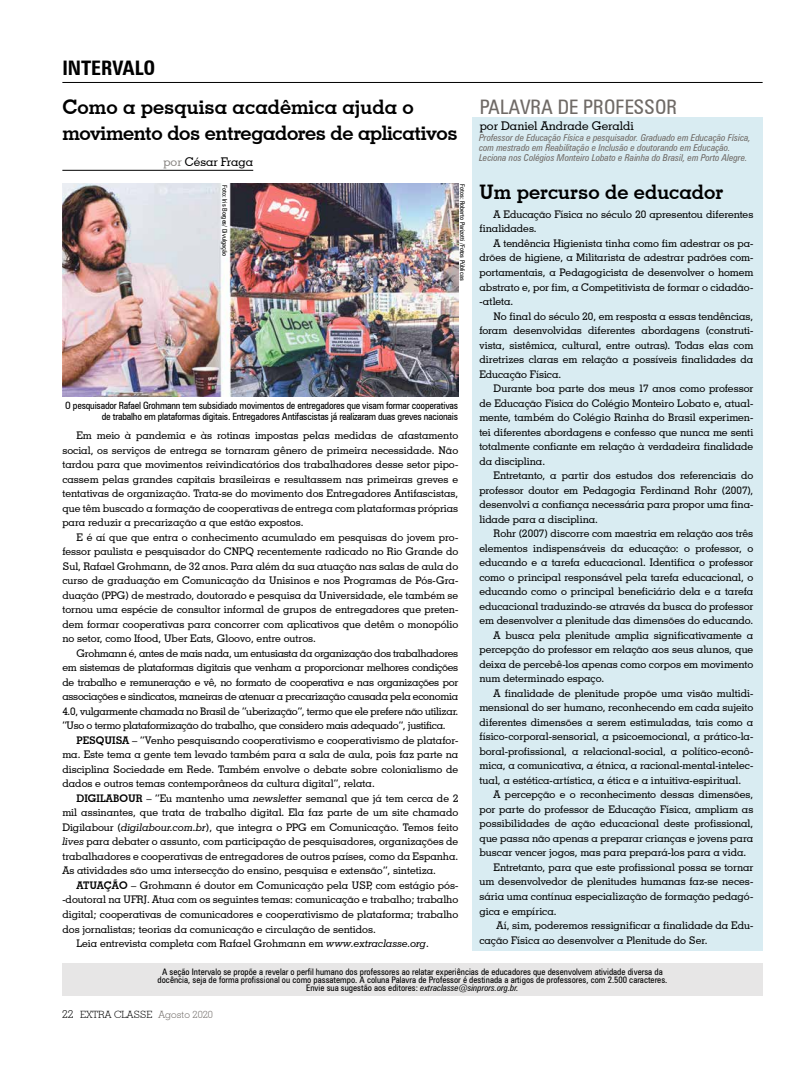
<style>
.page{position:relative;width:791px;height:1078px;background:#fff}
.page>*{position:absolute;margin:0;border:0;box-sizing:border-box;transform-origin:0 0}
.t1{font:700 20px "Geometric Slab 703 BT";color:#000}
.t2{font:condensed 20px "Zurich BT";color:#6f6a66}
.t3{font:700 condensed 20px "Zurich BT";color:#000}
.t4{font:500 12px "Geometric Slab 703 BT";color:#000}
.t5{font:300 11px "Geometric Slab 703 BT";color:#000}
.t6{font:500 10.5px/14.5px "Geometric Slab 703 BT";color:#000;text-align:justify}
.t7{font:condensed 10px/11px "Zurich BT";letter-spacing:-.02em;color:#000;text-align:right}
.t8{font:300 10px "Geometric Slab 703 BT";color:#000}
.t9{font:italic condensed 9.5px/10px "Zurich BT";color:#6f6a66}
.t10{font:condensed 9px/8px "Zurich BT";color:#000;text-align:center}
.t11{font:condensed 6.5px "Zurich BT";color:#000}
.s1{font-family:"Geometric Slab 703 BT";font-weight:700;font-style:normal;font-stretch:normal;font-size:20px;color:#000}
.s2{color:#8c8986}
.s3{font-weight:700}
.s4{font-style:italic}
.s5{color:#6f6a66}
</style>
<div class="page">
<div style="left:62px;top:962px;width:701px;height:33px;background:#e7e6e6"></div>
<hr style="left:62px;top:82px;width:701px;height:1px;background:#000">
<div style="left:472px;top:118px;width:291px;height:832px;background:#d9ecf2"></div>
<hr style="left:62px;top:170px;width:191px;height:1px;background:#000">
<img style="left:62px;top:183px;width:396px;height:213px">
<h1 class="t3" style="left:62px;top:56px;width:95px">INTERVALO</h1>
<h1 class="t1" style="left:62px;top:94px;width:353px">Como a pesquisa acadêmica ajuda o</h1>
<p class="t9" style="left:479px;top:133px;width:273px;text-indent:-417px"><span class="s1">movimento dos entregadores de aplicativos</span> Professor de Educação Física e pesquisador. Graduado em Educação Física, com mestrado em Reabilitação e Inclusão e doutorando em Educação.<br>Leciona nos Colégios Monteiro Lobato e Rainha do Brasil, em Porto Alegre.</p>
<h1 class="t2" style="left:480px;top:94px;width:199px">PALAVRA DE PROFESSOR</h1>
<p class="t4" style="left:480px;top:118px;width:156px">por Daniel Andrade Geraldi</p>
<p class="t4" style="left:163px;top:155px;width:91px"><span class="s2">por</span> César Fraga</p>
<p class="t11" style="left:229px;top:185px;width:72px;rotate:90deg">Foto: Iris Borges/ Divulgação</p>
<p class="t11" style="left:466px;top:184px;width:98px;rotate:90deg">Fotos: Roberto Parizotti /Fotos Públicas</p>
<p class="t7" style="left:65px;top:399px;width:394px">O pesquisador Rafael Grohmann tem subsidiado movimentos de entregadores que visam formar cooperativas de trabalho em plataformas digitais. Entregadores Antifascistas já realizaram duas greves nacionais</p>
<p class="t6" style="left:62px;top:428px;width:397px;text-indent:14px">Em meio à pandemia e às rotinas impostas pelas medidas de afastamento social, os serviços de entrega se tornaram gênero de primeira necessidade. Não tardou para que movimentos reivindicatórios dos trabalhadores desse setor pipo&shy;cassem pelas grandes capitais brasileiras e resultassem nas primeiras greves e tentativas de organização. Trata-se do movimento dos Entregadores Antifascistas, que têm buscado a formação de cooperativas de entrega com plataformas próprias para reduzir a precarização a que estão expostos.</p>
<p class="t6" style="left:62px;top:529px;width:397px;text-indent:14px">E é aí que que entra o conhecimento acumulado em pesquisas do jovem pro&shy;fessor paulista e pesquisador do CNPQ recentemente radicado no Rio Grande do Sul, Rafael Grohmann, de 32 anos. Para além da sua atuação nas salas de aula do curso de graduação em Comunicação da Unisinos e nos Programas de Pós-Gra&shy;duação (PPG) de mestrado, doutorado e pesquisa da Universidade, ele também se tornou uma espécie de consultor informal de grupos de entregadores que preten&shy;dem formar cooperativas para concorrer com aplicativos que detêm o monopólio no setor, como Ifood, Uber Eats, Gloovo, entre outros.</p>
<p class="t6" style="left:62px;top:645px;width:397px;text-indent:14px">Grohmann é, antes de mais nada, um entusiasta da organização dos trabalhadores em sistemas de plataformas digitais que venham a proporcionar melhores condições de trabalho e remuneração e vê, no formato de cooperativa e nas organizações por associações e sindicatos, maneiras de atenuar a precarização causada pela economia 4.0, vulgarmente chamada no Brasil de “uberização”, termo que ele prefere não utilizar. “Uso o termo plataformização do trabalho, que considero mais adequado”, justifica.</p>
<p class="t6" style="left:62px;top:732px;width:397px;text-indent:14px"><span class="s3">PESQUISA</span> – “Venho pesquisando cooperativismo e cooperativismo de platafor&shy;ma. Este tema a gente tem levado também para a sala de aula, pois faz parte na disciplina Sociedade em Rede. Também envolve o debate sobre colonialismo de dados e outros temas contemporâneos da cultura digital”, relata.</p>
<p class="t6" style="left:62px;top:790px;width:397px;text-indent:14px"><span class="s3">DIGILABOUR</span> – “Eu mantenho uma <span class="s4">newsletter</span> semanal que já tem cerca de 2 mil assinantes, que trata de trabalho digital. Ela faz parte de um site chamado Digilabour (<span class="s4">digilabour.com.br</span>), que integra o PPG em Comunicação. Temos feito <span class="s4">lives</span> para debater o assunto, com participação de pesquisadores, organizações de trabalhadores e cooperativas de entregadores de outros países, como da Espanha.<br>As atividades são uma intersecção do ensino, pesquisa e extensão”, sintetiza.</p>
<p class="t6" style="left:77px;top:877px;width:383px"><span class="s3">ATUAÇÃO</span> – Grohmann é doutor em Comunicação pela USP, com estágio pós-</p>
<p class="t6" style="left:62px;top:892px;width:397px">-doutoral na UFRJ. Atua com os seguintes temas: comunicação e trabalho; trabalho</p>
<p class="t6" style="left:62px;top:906px;width:397px">digital; cooperativas de comunicadores e cooperativismo de plataforma; trabalho</p>
<p class="t6" style="left:62px;top:921px;width:315px">dos jornalistas; teorias da comunicação e circulação de sentidos.</p>
<p class="t6" style="left:77px;top:935px;width:354px">Leia entrevista completa com Rafael Grohmann em <span class="s4">www.extraclasse.org</span>.</p>
<h1 class="t1" style="left:479px;top:179px;width:246px">Um percurso de educador</h1>
<p class="t6" style="left:479px;top:207px;width:275px;text-indent:14px">A Educação Física no século 20 apresentou diferentes finalidades.</p>
<p class="t6" style="left:479px;top:236px;width:275px;text-indent:14px">A tendência Higienista tinha como fim adestrar os pa&shy;drões de higiene, a Militarista de adestrar padrões com&shy;portamentais, a Pedagogicista de desenvolver o homem abstrato e, por fim, a Competitivista de formar o cidadão--atleta.</p>
<p class="t6" style="left:479px;top:308px;width:275px;text-indent:14px">No final do século 20, em resposta a essas tendências, foram desenvolvidas diferentes abordagens (construti&shy;vista, sistêmica, cultural, entre outras). Todas elas com diretrizes claras em relação a possíveis finalidades da Educação Física.</p>
<p class="t6" style="left:479px;top:381px;width:275px;text-indent:14px">Durante boa parte dos meus 17 anos como professor de Educação Física do Colégio Monteiro Lobato e, atual&shy;mente, também do Colégio Rainha do Brasil experimen&shy;tei diferentes abordagens e confesso que nunca me senti totalmente confiante em relação à verdadeira finalidade da disciplina.</p>
<p class="t6" style="left:479px;top:468px;width:275px;text-indent:14px">Entretanto, a partir dos estudos dos referenciais do professor doutor em Pedagogia Ferdinand Rohr (2007), desenvolvi a confiança necessária para propor uma fina&shy;lidade para a disciplina.</p>
<p class="t6" style="left:494px;top:526px;width:261px">Rohr (2007) discorre com maestria em relação aos três</p>
<p class="t6" style="left:479px;top:540px;width:275px">elementos indispensáveis da educação: o professor, o</p>
<p class="t6" style="left:479px;top:555px;width:275px">educando e a tarefa educacional. Identifica o professor</p>
<p class="t6" style="left:479px;top:569px;width:275px">como o principal responsável pela tarefa educacional, o</p>
<p class="t6" style="left:479px;top:584px;width:275px">educando como o principal beneficiário dela e a tarefa</p>
<p class="t6" style="left:479px;top:598px;width:275px">educacional traduzindo-se através da busca do professor</p>
<p class="t6" style="left:479px;top:613px;width:275px">em desenvolver a plenitude das dimensões do educando.</p>
<p class="t6" style="left:494px;top:627px;width:261px">A busca pela plenitude amplia significativamente a</p>
<p class="t6" style="left:479px;top:642px;width:275px">percepção do professor em relação aos seus alunos, que</p>
<p class="t6" style="left:479px;top:656px;width:275px">deixa de percebê-los apenas como corpos em movimento</p>
<p class="t6" style="left:479px;top:671px;width:126px">num determinado espaço.</p>
<p class="t6" style="left:494px;top:685px;width:261px">A finalidade de plenitude propõe uma visão multidi-</p>
<p class="t6" style="left:479px;top:700px;width:275px">mensional do ser humano, reconhecendo em cada sujeito</p>
<p class="t6" style="left:479px;top:714px;width:275px">diferentes dimensões a serem estimuladas, tais como a</p>
<p class="t6" style="left:479px;top:729px;width:275px">físico-corporal-sensorial, a psicoemocional, a prático-la-</p>
<p class="t6" style="left:479px;top:743px;width:275px">boral-profissional, a relacional-social, a político-econô-</p>
<p class="t6" style="left:479px;top:758px;width:275px">mica, a comunicativa, a étnica, a racional-mental-intelec-</p>
<p class="t6" style="left:479px;top:772px;width:263px">tual, a estética-artística, a ética e a intuitiva-espiritual.</p>
<p class="t6" style="left:494px;top:787px;width:261px">A percepção e o reconhecimento dessas dimensões,</p>
<p class="t6" style="left:479px;top:801px;width:275px">por parte do professor de Educação Física, ampliam as</p>
<p class="t6" style="left:479px;top:816px;width:275px">possibilidades de ação educacional deste profissional,</p>
<p class="t6" style="left:479px;top:830px;width:275px">que passa não apenas a preparar crianças e jovens para</p>
<p class="t6" style="left:479px;top:845px;width:268px">buscar vencer jogos, mas para prepará-los para a vida.</p>
<p class="t6" style="left:494px;top:859px;width:261px">Entretanto, para que este profissional possa se tornar</p>
<p class="t6" style="left:479px;top:874px;width:275px">um desenvolvedor de plenitudes humanas faz-se neces-</p>
<p class="t6" style="left:479px;top:888px;width:275px">sária uma contínua especialização de formação pedagó-</p>
<p class="t6" style="left:479px;top:903px;width:79px">gica e empírica.</p>
<p class="t6" style="left:496px;top:917px;width:258px">Aí, sim, poderemos ressignificar a finalidade da Edu-</p>
<p class="t6" style="left:479px;top:932px;width:230px">cação Física ao desenvolver a Plenitude do Ser.</p>
<p class="t10" style="left:158px;top:967px;width:511px">A seção Intervalo se propõe a revelar o perfil humano dos professores ao relatar experiências de educadores que desenvolvem atividade diversa da docência, seja de forma profissional ou como passatempo. A coluna Palavra de Professor é destinada a artigos de professores, com 2.500 caracteres.<br>Envie sua sugestão aos editores: <span class="s4">extraclasse@sinprors.org.br.</span></p>
<p class="t5" style="left:62px;top:1006px;width:13px">22</p>
<p class="t8" style="left:80px;top:1007px;width:134px">EXTRA CLASSE <span class="s5">Agosto 2020</span></p>
</div>
